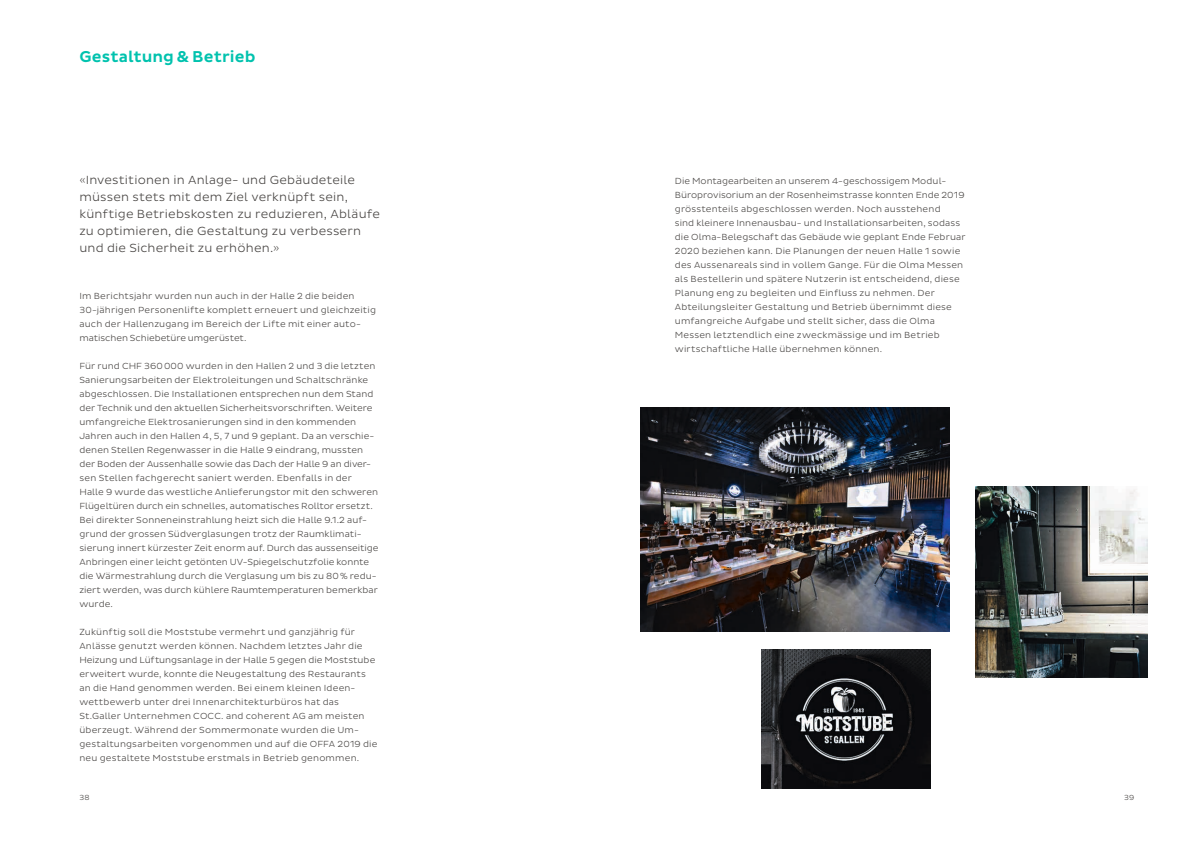
<style>
.page{position:relative;width:1191px;height:842px;background:#fff}
.page>*{position:absolute;margin:0;border:0;box-sizing:border-box;transform-origin:0 0}
.t1{font:500 16px "Pluto Sans";letter-spacing:.005em;color:#00c2ae}
.t2{font:300 12px/17px "Pluto Sans";letter-spacing:.015em;color:#474442}
.t3{font:300 9px/14px "Pluto Sans";letter-spacing:.015em;color:#474442}
.t4{font:300 7.5px "Pluto Sans";color:#474442}
</style>
<div class="page">
<img style="left:641px;top:408px;width:308px;height:224px">
<img style="left:975px;top:487px;width:172px;height:191px">
<img style="left:761px;top:649px;width:169px;height:139px">
<h1 class="t1" style="left:79px;top:47px;width:178px">Gestaltung &amp; Betrieb</h1>
<h2 class="t2" style="left:79px;top:171px;width:302px">«Investitionen in Anlage- und Gebäudeteile müssen stets mit dem Ziel verknüpft sein, künftige Betriebskosten zu reduzieren, Abläufe zu optimieren, die Gestaltung zu verbessern und die Sicherheit zu erhöhen.»</h2>
<p class="t3" style="left:79px;top:289px;width:298px">Im Berichtsjahr wurden nun auch in der Halle 2 die beiden 30-jährigen Personenlifte komplett erneuert und gleichzeitig auch der Hallenzugang im Bereich der Lifte mit einer auto&shy;matischen Schiebetüre umgerüstet.</p>
<p class="t3" style="left:79px;top:359px;width:301px">Für rund CHF 360000 wurden in den Hallen 2 und 3 die letzten Sanierungsarbeiten der Elektroleitungen und Schaltschränke abgeschlossen. Die Installationen entsprechen nun dem Stand der Technik und den aktuellen Sicherheitsvorschriften. Weitere umfangreiche Elektrosanierungen sind in den kommenden Jahren auch in den Hallen 4, 5, 7 und 9 geplant. Da an verschie&shy;denen Stellen Regenwasser in die Halle 9 eindrang, mussten der Boden der Aussenhalle sowie das Dach der Halle 9 an diver&shy;sen Stellen fachgerecht saniert werden. Ebenfalls in der Halle 9 wurde das westliche Anlieferungstor mit den schweren Flügeltüren durch ein schnelles, automatisches Rolltor ersetzt.<br>Bei direkter Sonneneinstrahlung heizt sich die Halle 9.1.2 auf&shy;grund der grossen Südverglasungen trotz der Raumklimati&shy;sierung innert kürzester Zeit enorm auf. Durch das aussenseitige Anbringen einer leicht getönten UV-Spiegelschutzfolie konnte die Wärmestrahlung durch die Verglasung um bis zu 80% redu&shy;ziert werden, was durch kühlere Raumtemperaturen bemerkbar wurde.</p>
<p class="t3" style="left:79px;top:625px;width:299px">Zukünftig soll die Moststube vermehrt und ganzjährig für Anlässe genutzt werden können. Nachdem letztes Jahr die Heizung und Lüftungsanlage in der Halle 5 gegen die Moststube erweitert wurde, konnte die Neugestaltung des Restaurants an die Hand genommen werden. Bei einem kleinen Ideen&shy;wettbewerb unter drei Innenarchitekturbüros hat das St.Galler Unternehmen COCC. and coherent AG am meisten überzeugt. Während der Sommermonate wurden die Um&shy;gestaltungsarbeiten vorgenommen und auf die OFFA 2019 die neu gestaltete Moststube erstmals in Betrieb genommen.</p>
<p class="t3" style="left:675px;top:174px;width:292px">Die Montagearbeiten an unserem 4-geschossigem Modul-Büroprovisorium an der Rosenheimstrasse konnten Ende 2019 grösstenteils abgeschlossen werden. Noch ausstehend<br>sind kleinere Innenausbau- und Installationsarbeiten, sodass die Olma-Belegschaft das Gebäude wie geplant Ende Februar 2020 beziehen kann. Die Planungen der neuen Halle 1 sowie des Aussenareals sind in vollem Gange. Für die Olma Messen als Bestellerin und spätere Nutzerin ist entscheidend, diese Planung eng zu begleiten und Einfluss zu nehmen. Der Abteilungsleiter Gestaltung und Betrieb übernimmt diese umfangreiche Aufgabe und stellt sicher, dass die Olma Messen letztendlich eine zweckmässige und im Betrieb wirtschaftliche Halle übernehmen können.</p>
<p class="t4" style="left:79px;top:793px;width:12px">38</p>
<p class="t4" style="left:1124px;top:793px;width:12px">39</p>
</div>
